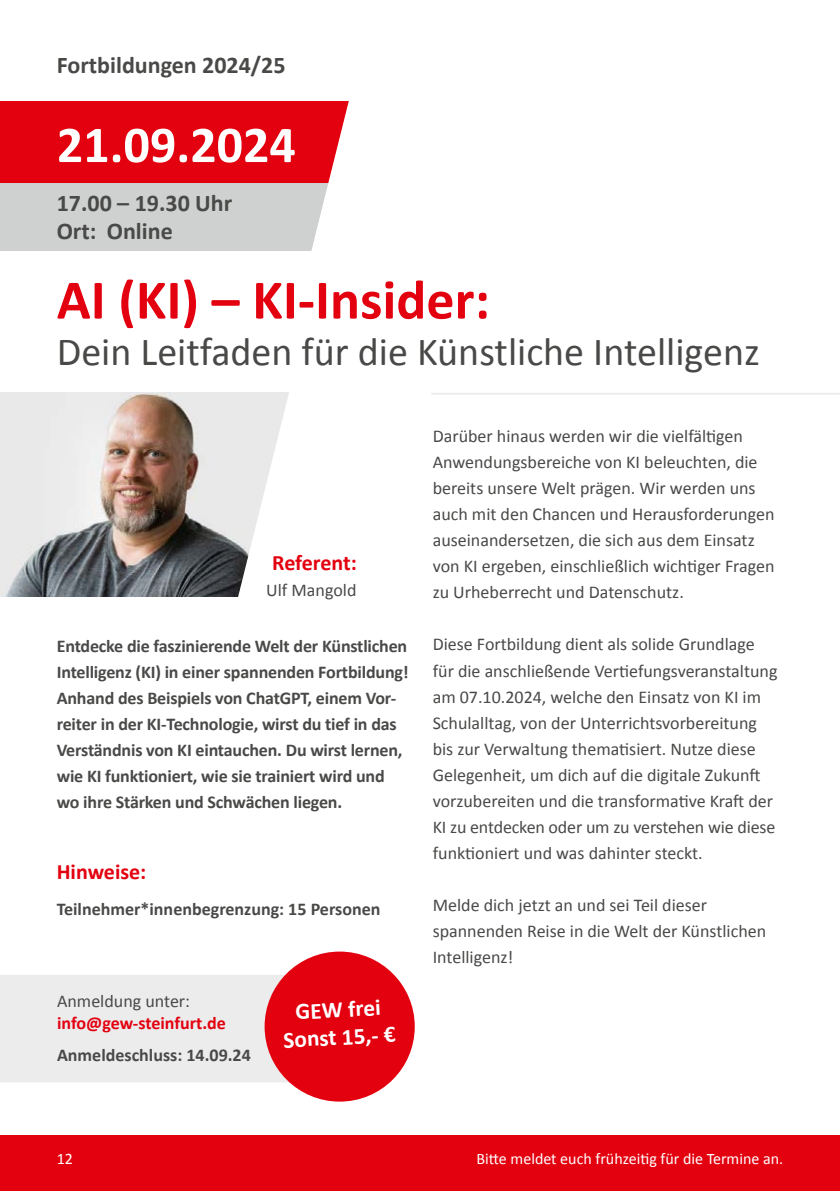
<style>
.page{position:relative;width:840px;height:1191px;background:#fff}
.page>*{position:absolute;margin:0;border:0;box-sizing:border-box;transform-origin:0 0}
.t1{font:700 56px "Calibri";color:#e3000f}
.t2{font:700 52px "Calibri";color:#fff}
.t3{font:40px "Calibri";color:#494948}
.t4{font:700 24px/28px "Calibri";color:#494948}
.t5{font:700 23.2px/27.4px "Calibri";color:#fff;text-align:center}
.t6{font:700 22px "Calibri";letter-spacing:-.005em;color:#e3000f}
.t7{font:18px/26px "Calibri";color:#494948}
.t8{font:700 18px/26px "Calibri";letter-spacing:-.01em;color:#494948}
.t9{font:700 18px "Calibri";color:#e3000f}
.t10{font:16px "Calibri";color:#fff}
</style>
<div class="page">
<div style="left:0;top:1135px;width:839px;height:56px;background:#e3000f"></div>
<div style="left:0;top:183px;width:366px;height:68px;background:#cfd0d0"></div>
<div style="left:0;top:102px;width:367px;height:81px;background:#e3000f"></div>
<svg style="left:300px;top:101px;width:67px;height:150px;fill:#fff"></svg>
<div style="left:0;top:975px;width:289px;height:107px;background:#ececed"></div>
<img style="left:0;top:393px;width:221px;height:204px">
<svg style="left:221px;top:392px;width:68px;height:205px;fill:#e9e9e9"></svg>
<div style="left:264px;top:951px;width:150px;height:150px;background:#e3000f;border-radius:50%"></div>
<hr style="left:431px;top:393px;width:408px;height:2px;background:#ececed">
<h3 class="t4" style="left:57px;top:50px;width:230px">Fortbildungen 2024/25</h3>
<h2 class="t2" style="left:57px;top:108px;width:240px">21.09.2024</h2>
<h3 class="t4" style="left:57px;top:188px;width:177px">17.00 – 19.30 Uhr<br>Ort: Online</h3>
<h1 class="t1" style="left:57px;top:260px;width:434px">AI (KI) – KI-Insider:</h1>
<h3 class="t3" style="left:57px;top:323px;width:704px">Dein Leitfaden für die Künstliche Intelligenz</h3>
<p class="t6" style="left:272px;top:547px;width:86px">Referent:</p>
<p class="t7" style="left:266px;top:577px;width:92px">Ulf Mangold</p>
<p class="t8" style="left:57px;top:632px;width:353px">Entdecke die faszinierende Welt der Künstlichen Intelligenz (KI) in einer spannenden Fortbildung!<br>Anhand des Beispiels von ChatGPT, einem Vor&shy;reiter in der KI-Technologie, wirst du tief in das Verständnis von KI eintauchen. Du wirst lernen, wie KI funktioniert, wie sie trainiert wird und wo ihre Stärken und Schwächen liegen.</p>
<p class="t6" style="left:57px;top:856px;width:91px">Hinweise:</p>
<p class="t8" style="left:57px;top:895px;width:325px">Teilnehmer*innenbegrenzung: 15 Personen</p>
<p class="t7" style="left:57px;top:987px;width:134px">Anmeldung unter:</p>
<p class="t9" style="left:57px;top:1010px;width:170px">info@gew-steinfurt.de</p>
<p class="t8" style="left:57px;top:1041px;width:195px">Anmeldeschluss: 14.09.24</p>
<p class="t5" style="left:281px;top:998px;width:114px;rotate:-3deg">GEW frei<br>Sonst 15,- €</p>
<p class="t7" style="left:432px;top:423px;width:343px">Darüber hinaus werden wir die vielfältigen Anwendungsbereiche von KI beleuchten, die bereits unsere Welt prägen. Wir werden uns auch mit den Chancen und Herausforderungen auseinandersetzen, die sich aus dem Einsatz von KI ergeben, einschließlich wichtiger Fragen zu Urheberrecht und Datenschutz.</p>
<p class="t7" style="left:432px;top:631px;width:346px">Diese Fortbildung dient als solide Grundlage für die anschließende Vertiefungsveranstaltung am 07.10.2024, welche den Einsatz von KI im Schulalltag, von der Unterrichtsvorbereitung bis zur Verwaltung thematisiert. Nutze diese Gelegenheit, um dich auf die digitale Zukunft vorzubereiten und die transformative Kraft der KI zu entdecken oder um zu verstehen wie diese funktioniert und was dahinter steckt.</p>
<p class="t7" style="left:432px;top:891px;width:335px">Melde dich jetzt an und sei Teil dieser spannenden Reise in die Welt der Künstlichen<br>Intelligenz!</p>
<p class="t10" style="left:57px;top:1147px;width:18px">12</p>
<p class="t10" style="left:476px;top:1147px;width:308px">Bitte meldet euch frühzeitig für die Termine an.</p>
</div>
